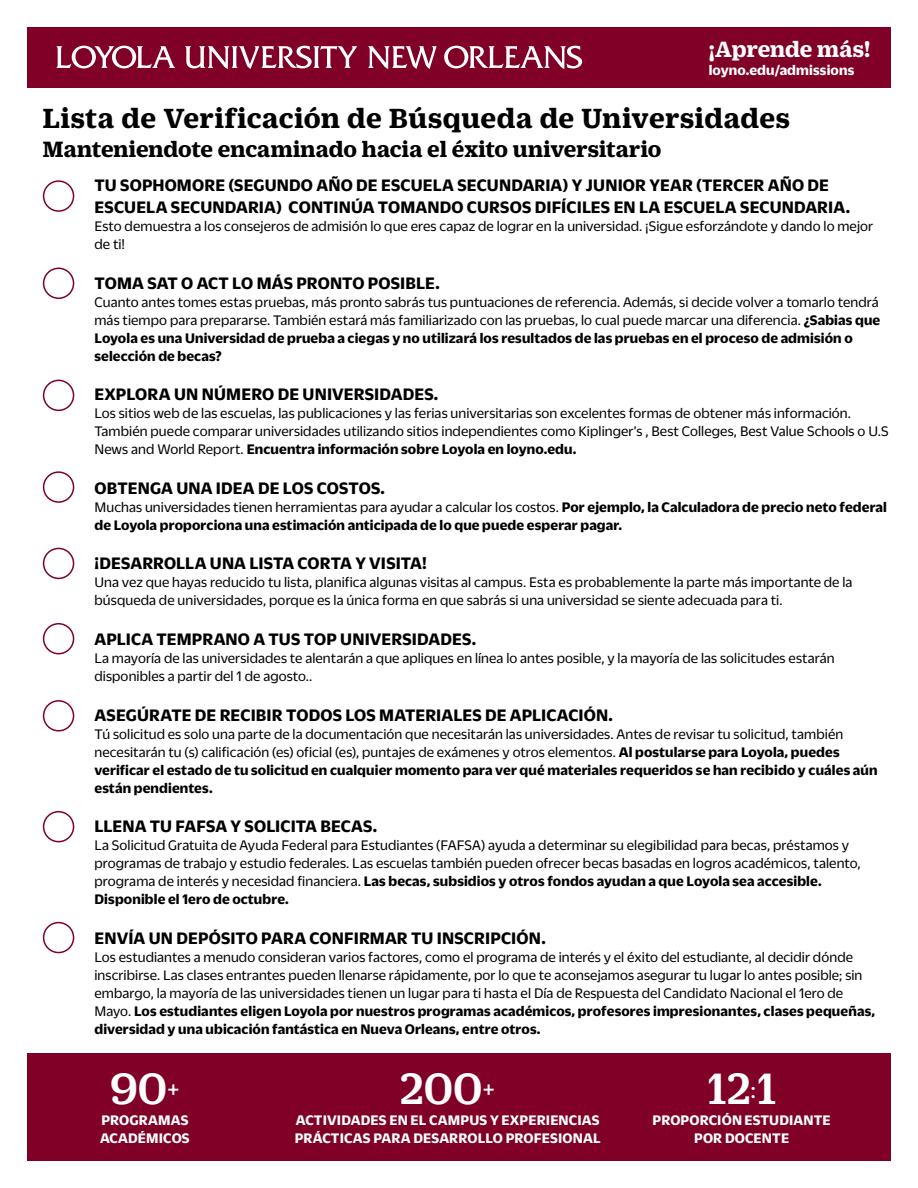
<style>
.page{position:relative;width:918px;height:1188px;background:#fff}
.page>*{position:absolute;margin:0;border:0;box-sizing:border-box;transform-origin:0 0}
.t1{font:500 47.55px "Duplicate Ionic";color:#fff}
.t2{font:700 30px "Duplicate Ionic";letter-spacing:.015em;color:#000}
.t3{font:700 24px "Duplicate Ionic";letter-spacing:-.005em;color:#000}
.t4{font:700 24px "Duplicate Ionic";letter-spacing:-.005em;color:#fff}
.t5{font:700 18px/21.6px "Duplicate Sans";letter-spacing:.005em;color:#000}
.t6{font:15px/18px "Duplicate Sans";letter-spacing:.01em;color:#000}
.t7{font:700 15px/18px "Duplicate Sans";letter-spacing:.01em;color:#000}
.t8{font:700 15px/18px "Duplicate Sans";letter-spacing:.01em;color:#fff}
.s1{font-weight:700}
.s2{font-weight:400}
.s3{font-family:"Duplicate Sans";font-weight:400;font-size:26.4px}
</style>
<div class="page">
<div style="left:27px;top:1053px;width:864px;height:108px;background:#800027"></div>
<div style="left:27px;top:27px;width:864px;height:61px;background:#800027"></div>
<svg style="left:56px;top:45px;width:119px;height:23px"></svg>
<svg style="left:185px;top:46px;width:172px;height:23px"></svg>
<svg style="left:368px;top:46px;width:69px;height:23px"></svg>
<svg style="left:444px;top:45px;width:138px;height:24px"></svg>
<div style="left:43px;top:180px;width:31px;height:32px;border:2px solid #800027;border-radius:50%"></div>
<div style="left:43px;top:268px;width:31px;height:31px;border:2px solid #800027;border-radius:50%"></div>
<div style="left:43px;top:380px;width:31px;height:31px;border:2px solid #800027;border-radius:50%"></div>
<div style="left:43px;top:471px;width:31px;height:32px;border:2px solid #800027;border-radius:50%"></div>
<div style="left:43px;top:548px;width:31px;height:31px;border:2px solid #800027;border-radius:50%"></div>
<div style="left:43px;top:623px;width:31px;height:31px;border:2px solid #800027;border-radius:50%"></div>
<div style="left:43px;top:700px;width:31px;height:32px;border:2px solid #800027;border-radius:50%"></div>
<div style="left:43px;top:811px;width:31px;height:31px;border:2px solid #800027;border-radius:50%"></div>
<div style="left:43px;top:922px;width:31px;height:31px;border:2px solid #800027;border-radius:50%"></div>
<h3 class="t4" style="left:709px;top:32px;width:163px">¡Aprende más!</h3>
<p class="t8" style="left:709px;top:60px;width:147px">loyno.edu/admissions</p>
<h2 class="t2" style="left:43px;top:97px;width:749px">Lista de Verificación de Búsqueda de Universidades</h2>
<h3 class="t3" style="left:43px;top:132px;width:620px">Manteniendote encaminado hacia el éxito universitario</h3>
<p class="t5" style="left:95px;top:173px;width:757px">TU SOPHOMORE (SEGUNDO AÑO DE ESCUELA SECUNDARIA) Y JUNIOR YEAR (TERCER AÑO DE<br>ESCUELA SECUNDARIA) CONTINÚA TOMANDO CURSOS DIFÍCILES EN LA ESCUELA SECUNDARIA.</p>
<p class="t6" style="left:94px;top:216px;width:780px">Esto demuestra a los consejeros de admisión lo que eres capaz de lograr en la universidad. ¡Sigue esforzándote y dando lo mejor de ti!</p>
<p class="t5" style="left:95px;top:270px;width:347px">TOMA SAT O ACT LO MÁS PRONTO POSIBLE.</p>
<p class="t6" style="left:94px;top:292px;width:787px">Cuanto antes tomes estas pruebas, más pronto sabrás tus puntuaciones de referencia. Además, si decide volver a tomarlo tendrá más tiempo para prepararse. También estará más familiarizado con las pruebas, lo cual puede marcar una diferencia. <span class="s1">¿Sabias que Loyola es una Universidad de prueba a ciegas y no utilizará los resultados de las pruebas en el proceso de admisión o selección de becas?</span></p>
<p class="t5" style="left:95px;top:382px;width:345px">EXPLORA UN NÚMERO DE UNIVERSIDADES.</p>
<p class="t6" style="left:94px;top:403px;width:796px">Los sitios web de las escuelas, las publicaciones y las ferias universitarias son excelentes formas de obtener más información.<br>También puede comparar universidades utilizando sitios independientes como Kiplinger’s , Best Colleges, Best Value Schools o U.S<br>News and World Report. <span class="s1">Encuentra información sobre Loyola en loyno.edu.</span></p>
<p class="t5" style="left:95px;top:476px;width:292px">OBTENGA UNA IDEA DE LOS COSTOS.</p>
<p class="t7" style="left:94px;top:497px;width:794px"><span class="s2">Muchas universidades tienen herramientas para ayudar a calcular los costos.</span> Por ejemplo, la Calculadora de precio neto federal de Loyola proporciona una estimación anticipada de lo que puede esperar pagar.</p>
<p class="t5" style="left:95px;top:551px;width:334px">¡DESARROLLA UNA LISTA CORTA Y VISITA!</p>
<p class="t6" style="left:94px;top:573px;width:760px">Una vez que hayas reducido tu lista, planifica algunas visitas al campus. Esta es probablemente la parte más importante de la búsqueda de universidades, porque es la única forma en que sabrás si una universidad se siente adecuada para ti.</p>
<p class="t5" style="left:95px;top:627px;width:383px">APLICA TEMPRANO A TUS TOP UNIVERSIDADES.</p>
<p class="t6" style="left:94px;top:648px;width:742px">La mayoría de las universidades te alentarán a que apliques en línea lo antes posible, y la mayoría de las solicitudes estarán disponibles a partir del 1 de agosto..</p>
<p class="t5" style="left:95px;top:702px;width:520px">ASEGÚRATE DE RECIBIR TODOS LOS MATERIALES DE APLICACIÓN.</p>
<p class="t6" style="left:94px;top:724px;width:785px">Tú solicitud es solo una parte de la documentación que necesitarán las universidades. Antes de revisar tu solicitud, también necesitarán tu (s) calificación (es) oficial (es), puntajes de exámenes y otros elementos. <span class="s1">Al postularse para Loyola, puedes verificar el estado de tu solicitud en cualquier momento para ver qué materiales requeridos se han recibido y cuáles aún están pendientes.</span></p>
<p class="t5" style="left:95px;top:814px;width:284px">LLENA TU FAFSA Y SOLICITA BECAS.</p>
<p class="t6" style="left:94px;top:835px;width:768px">La Solicitud Gratuita de Ayuda Federal para Estudiantes (FAFSA) ayuda a determinar su elegibilidad para becas, préstamos y programas de trabajo y estudio federales. Las escuelas también pueden ofrecer becas basadas en logros académicos, talento, programa de interés y necesidad financiera. <span class="s1">Las becas, subsidios y otros fondos ayudan a que Loyola sea accesible.<br>Disponible el 1ero de octubre.</span></p>
<p class="t5" style="left:95px;top:926px;width:453px">ENVÍA UN DEPÓSITO PARA CONFIRMAR TU INSCRIPCIÓN.</p>
<p class="t6" style="left:94px;top:947px;width:782px">Los estudiantes a menudo consideran varios factores, como el programa de interés y el éxito del estudiante, al decidir dónde inscribirse. Las clases entrantes pueden llenarse rápidamente, por lo que te aconsejamos asegurar tu lugar lo antes posible; sin embargo, la mayoría de las universidades tienen un lugar para ti hasta el Día de Respuesta del Candidato Nacional el 1ero de Mayo. <span class="s1">Los estudiantes eligen Loyola por nuestros programas académicos, profesores impresionantes, clases pequeñas, diversidad y una ubicación fantástica en Nueva Orleans, entre otros.</span></p>
<h1 class="t1" style="left:110px;top:1055px;width:71px">90<span class="s3">+</span></h1>
<p class="t8" style="left:100px;top:1109px;width:91px">PROGRAMAS<br>ACADÉMICOS</p>
<h1 class="t1" style="left:400px;top:1055px;width:96px">200<span class="s3">+</span></h1>
<p class="t8" style="left:295px;top:1109px;width:307px">ACTIVIDADES EN EL CAMPUS Y EXPERIENCIAS<br>PRÁCTICAS PARA DESARROLLO PROFESIONAL</p>
<h1 class="t1" style="left:707px;top:1055px;width:71px">12<span class="s3">:</span>1</h1>
<p class="t8" style="left:653px;top:1109px;width:180px;text-align:center">PROPORCIÓN ESTUDIANTE<br>POR DOCENTE</p>
</div>
